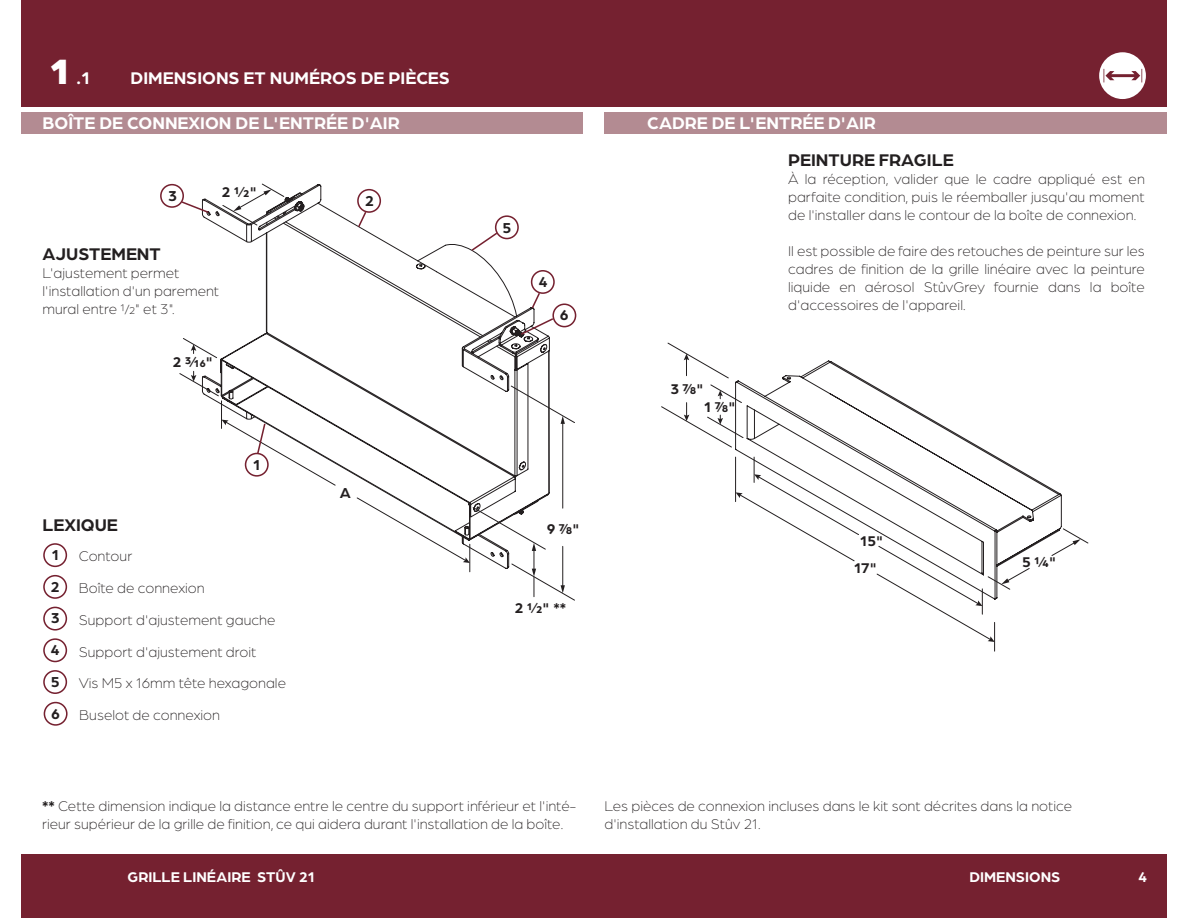
<style>
.page{position:relative;width:1188px;height:918px;background:#fff}
.page>*{position:absolute;margin:0;border:0;box-sizing:border-box;transform-origin:0 0}
.t1{font:900 37.5px "Arboria";color:#fff}
.t2{font:700 18px "Arboria";color:#fff}
.t3{font:700 18px "Arboria";color:#231f20}
.t4{font:700 15.3px/31.7px "Arboria";color:#231f20;text-align:justify}
.t5{font:300 15px/18px "Arboria";color:#231f20}
.t6{font:700 15px/26.8px "Arboria";color:#231f20;text-align:center}
.t7{font:700 15px "Arboria";color:#fff}
.s1{font-weight:700}
</style>
<div class="page">
<div style="left:21px;top:854px;width:1146px;height:64px;background:#752130"></div>
<div style="left:21px;top:0;width:1146px;height:106px;background:#752130"></div>
<svg style="left:1099px;top:52px;width:47px;height:47px"></svg>
<div style="left:21px;top:113px;width:562px;height:21px;background:#b38b92"></div>
<div style="left:605px;top:113px;width:562px;height:21px;background:#b38b92"></div>
<div style="left:43px;top:543px;width:24px;height:24px;border:2px solid #752130;border-radius:50%"></div>
<div style="left:43px;top:575px;width:24px;height:24px;border:2px solid #752130;border-radius:50%"></div>
<div style="left:43px;top:607px;width:24px;height:24px;border:2px solid #752130;border-radius:50%"></div>
<div style="left:43px;top:638px;width:24px;height:24px;border:2px solid #752130;border-radius:50%"></div>
<div style="left:43px;top:670px;width:24px;height:24px;border:2px solid #752130;border-radius:50%"></div>
<div style="left:44px;top:702px;width:24px;height:24px;border:2px solid #752130;border-radius:50%"></div>
<div style="left:160px;top:184px;width:24px;height:24px;border:2px solid #752130;border-radius:50%"></div>
<svg style="left:983px;top:449px;width:79px;height:79px"></svg>
<svg style="left:661px;top:342px;width:322px;height:189px"></svg>
<svg style="left:684px;top:403px;width:5px;height:18px"></svg>
<svg style="left:684px;top:354px;width:5px;height:22px"></svg>
<hr style="left:735px;top:457px;width:1px;height:45px;background:#231f20">
<svg style="left:736px;top:457px;width:124px;height:105px"></svg>
<svg style="left:876px;top:528px;width:213px;height:123px"></svg>
<svg style="left:179px;top:183px;width:397px;height:418px"></svg>
<h1 class="t1" style="left:49px;top:45px;width:22px">1</h1>
<p class="t2" style="left:77px;top:66px;width:15px">.1</p>
<p class="t2" style="left:131px;top:66px;width:321px">DIMENSIONS ET NUMÉROS DE PIÈCES</p>
<p class="t2" style="left:43px;top:111px;width:359px">BOÎTE DE CONNEXION DE L'ENTRÉE D'AIR</p>
<p class="t2" style="left:647px;top:111px;width:230px">CADRE DE L'ENTRÉE D'AIR</p>
<p class="t3" style="left:788px;top:147px;width:167px">PEINTURE FRAGILE</p>
<p class="t5" style="left:788px;top:169px;width:358px;text-align:justify">À la réception, valider que le cadre appliqué est en parfaite condition, puis le réemballer jusqu'au moment de l'installer dans le contour de la boîte de connexion.</p>
<p class="t5" style="left:788px;top:241px;width:358px;text-align:justify">Il est possible de faire des retouches de peinture sur les cadres de finition de la grille linéaire avec la peinture liquide en aérosol StûvGrey fournie dans la boîte d'accessoires de l'appareil.</p>
<p class="t6" style="left:222px;top:178px;width:37px">21/2"</p>
<p class="t4" style="left:168px;top:179px;width:10px">3</p>
<p class="t4" style="left:365px;top:184px;width:10px">2</p>
<p class="t4" style="left:502px;top:211px;width:10px">5</p>
<p class="t3" style="left:43px;top:242px;width:120px">AJUSTEMENT</p>
<p class="t5" style="left:43px;top:264px;width:178px">L'ajustement permet l'installation d'un parement mural entre 1/2" et 3".</p>
<p class="t4" style="left:539px;top:265px;width:11px">4</p>
<p class="t4" style="left:560px;top:298px;width:10px">6</p>
<p class="t3" style="left:43px;top:513px;width:77px">LEXIQUE</p>
<p class="t6" style="left:173px;top:348px;width:42px">2 3/16"</p>
<p class="t4" style="left:253px;top:449px;width:9px">1</p>
<p class="t4" style="left:51px;top:538px;width:11px">1<br>2<br>3<br>4<br>5</p>
<p class="t5" style="left:79px;top:540px;width:209px;line-height:31.8px">Contour<br>Boîte de connexion<br>Support d'ajustement gauche<br>Support d'ajustement droit<br>Vis M5 x 16mm tête hexagonale</p>
<p class="t4" style="left:51px;top:697px;width:10px">6</p>
<p class="t5" style="left:79px;top:706px;width:142px">Buselot de connexion</p>
<p class="t4" style="left:340px;top:476px;width:13px">A</p>
<p class="t6" style="left:547px;top:514px;width:35px">9 7/8"</p>
<p class="t6" style="left:515px;top:593px;width:53px">2 1/2" **</p>
<p class="t6" style="left:671px;top:375px;width:35px">3 7/8"</p>
<p class="t6" style="left:704px;top:393px;width:34px">1 7/8"</p>
<p class="t6" style="left:854px;top:527px;width:31px">15"<br>17"</p>
<p class="t6" style="left:1022px;top:548px;width:36px">5 1/4"</p>
<p class="t5" style="left:42px;top:797px;width:536px"><span class="s1">**</span> Cette dimension indique la distance entre le centre du support inférieur et l'inté&shy;rieur supérieur de la grille de finition, ce qui aidera durant l'installation de la boîte.</p>
<p class="t5" style="left:604px;top:797px;width:469px">Les pièces de connexion incluses dans le kit sont décrites dans la notice d'installation du Stûv 21.</p>
<p class="t7" style="left:128px;top:866px;width:189px">GRILLE LINÉAIRE STÛV 21</p>
<p class="t7" style="left:969px;top:866px;width:92px">DIMENSIONS</p>
<p class="t7" style="left:1138px;top:866px;width:11px">4</p>
</div>
